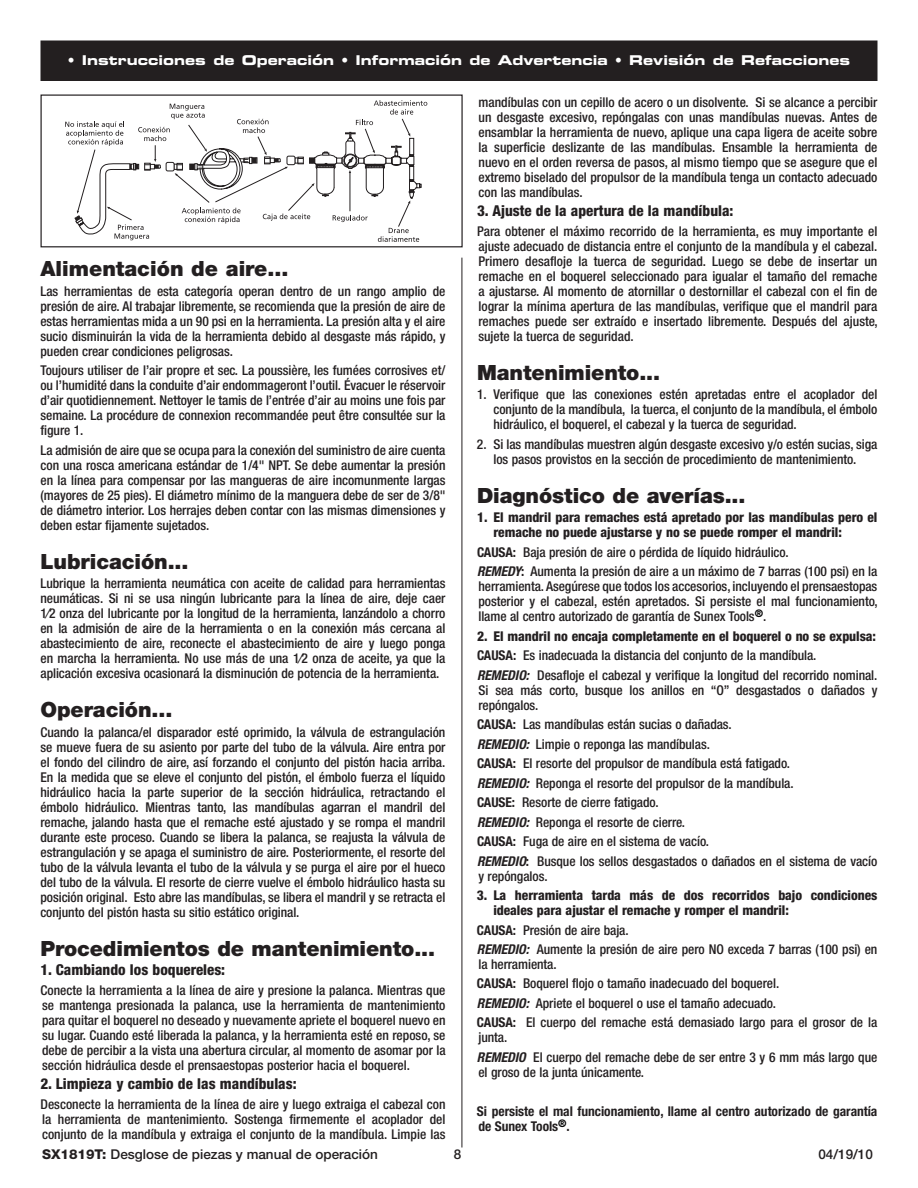
<style>
.page{position:relative;width:918px;height:1188px;background:#fff}
.page>*{position:absolute;margin:0;border:0;box-sizing:border-box;transform-origin:0 0}
.t1{font:900 21px "Helvetica Neue LT Std";letter-spacing:-.005em;color:#231f20}
.t2{font:800 condensed 15px "Helvetica Neue LT Std";color:#231f20}
.t3{font:500 condensed 13.5px/15px "Helvetica Neue LT Std";letter-spacing:-.005em;color:#231f20;text-align:justify}
.t4{font:800 condensed 13.5px/15px "Helvetica Neue LT Std";letter-spacing:-.005em;color:#231f20}
.t5{font:700 condensed 13.5px/15px "Helvetica Neue LT Std";letter-spacing:-.005em;color:#231f20}
.t6{font:13.5px "Eurostile LT Std Bold Ex 2";color:#fff}
.t7{font:500 13.5px "Helvetica Neue LT Std";color:#231f20}
.s1{font-weight:700}
.s2{font-weight:700;font-style:italic}
.s3{font-weight:800}
</style>
<div class="page">
<div style="left:40px;top:95px;width:423px;height:152px;border:1px solid #231f20"></div>
<hr style="left:462px;top:258px;width:1px;height:890px;background:#231f20">
<div style="left:41px;top:41px;width:836px;height:39px;background:#231f20"></div>
<div style="left:40px;top:40px;width:838px;height:41px;border:2px solid #231f20"></div>
<svg style="left:65px;top:100px;width:362px;height:142px"></svg>
<p class="t6" style="left:68px;top:51px;width:784px">• Instrucciones de Operación • Información de Advertencia • Revisión de Refacciones</p>
<h1 class="t1" style="left:40px;top:256px;width:250px">Alimentación de aire...</h1>
<p class="t3" style="left:40px;top:283px;width:407px">Las herramientas de esta categoría operan dentro de un rango amplio de presión de aire. Al trabajar libremente, se recomienda que la presión de aire de estas herramientas mida a un 90 psi en la herramienta. La presión alta y el aire sucio disminuirán la vida de la herramienta debido al desgaste más rápido, y pueden crear condiciones peligrosas.</p>
<p class="t3" style="left:40px;top:363px;width:407px">Toujours utiliser de l’air propre et sec. La poussière, les fumées corrosives et/ ou l’humidité dans la conduite d’air endommageront l’outil. Évacuer le réservoir d’air quotidiennement. Nettoyer le tamis de l’entrée d’air au moins une fois par semaine. La procédure de connexion recommandée peut être consultée sur la figure 1.</p>
<p class="t3" style="left:40px;top:442px;width:407px">La admisión de aire que se ocupa para la conexión del suministro de aire cuenta con una rosca americana estándar de 1/4" NPT. Se debe aumentar la presión en la línea para compensar por las mangueras de aire incomunmente largas (mayores de 25 pies). El diámetro mínimo de la manguera debe de ser de 3/8" de diámetro interior. Los herrajes deben contar con las mismas dimensiones y deben estar fijamente sujetados.</p>
<h1 class="t1" style="left:40px;top:549px;width:150px">Lubricación...</h1>
<p class="t3" style="left:40px;top:576px;width:407px">Lubrique la herramienta neumática con aceite de calidad para herramientas neumáticas. Si ni se usa ningún lubricante para la línea de aire, deje caer 1⁄2 onza del lubricante por la longitud de la herramienta, lanzándolo a chorro en la admisión de aire de la herramienta o en la conexión más cercana al abastecimiento de aire, reconecte el abastecimiento de aire y luego ponga en marcha la herramienta. No use más de una 1⁄2 onza de aceite, ya que la aplicación excesiva ocasionará la disminución de potencia de la herramienta.</p>
<h1 class="t1" style="left:40px;top:697px;width:133px">Operación...</h1>
<p class="t3" style="left:40px;top:724px;width:407px">Cuando la palanca/el disparador esté oprimido, la válvula de estrangulación se mueve fuera de su asiento por parte del tubo de la válvula. Aire entra por el fondo del cilindro de aire, así forzando el conjunto del pistón hacia arriba.<br>En la medida que se eleve el conjunto del pistón, el émbolo fuerza el líquido hidráulico hacia la parte superior de la sección hidráulica, retractando el émbolo hidráulico. Mientras tanto, las mandíbulas agarran el mandril del remache, jalando hasta que el remache esté ajustado y se rompa el mandril durante este proceso. Cuando se libera la palanca, se reajusta la válvula de estrangulación y se apaga el suministro de aire. Posteriormente, el resorte del tubo de la válvula levanta el tubo de la válvula y se purga el aire por el hueco del tubo de la válvula. El resorte de cierre vuelve el émbolo hidráulico hasta su posición original. Esto abre las mandíbulas, se libera el mandril y se retracta el conjunto del pistón hasta su sitio estático original.</p>
<h1 class="t1" style="left:40px;top:936px;width:396px">Procedimientos de mantenimiento...</h1>
<p class="t2" style="left:40px;top:961px;width:186px">1. Cambiando los boquereles:</p>
<p class="t3" style="left:40px;top:982px;width:407px">Conecte la herramienta a la línea de aire y presione la palanca. Mientras que se mantenga presionada la palanca, use la herramienta de mantenimiento para quitar el boquerel no deseado y nuevamente apriete el boquerel nuevo en su lugar. Cuando esté liberada la palanca, y la herramienta esté en reposo, se debe de percibir a la vista una abertura circular, al momento de asomar por la sección hidráulica desde el prensaestopas posterior hacia el boquerel.</p>
<p class="t2" style="left:40px;top:1075px;width:258px">2. Limpieza y cambio de las mandíbulas:</p>
<p class="t3" style="left:40px;top:1096px;width:407px">Desconecte la herramienta de la línea de aire y luego extraiga el cabezal con la herramienta de mantenimiento. Sostenga firmemente el acoplador del conjunto de la mandíbula y extraiga el conjunto de la mandíbula. Limpie las</p>
<p class="t3" style="left:479px;top:94px;width:401px">mandíbulas con un cepillo de acero o un disolvente. Si se alcance a percibir un desgaste excesivo, repóngalas con unas mandíbulas nuevas. Antes de ensamblar la herramienta de nuevo, aplique una capa ligera de aceite sobre la superficie deslizante de las mandíbulas. Ensamble la herramienta de nuevo en el orden reversa de pasos, al mismo tiempo que se asegure que el extremo biselado del propulsor de la mandíbula tenga un contacto adecuado con las mandíbulas.</p>
<p class="t2" style="left:477px;top:201px;width:258px">3. Ajuste de la apertura de la mandíbula:</p>
<p class="t3" style="left:477px;top:223px;width:402px">Para obtener el máximo recorrido de la herramienta, es muy importante el ajuste adecuado de distancia entre el conjunto de la mandíbula y el cabezal.<br>Primero desafloje la tuerca de seguridad. Luego se debe de insertar un remache en el boquerel seleccionado para igualar el tamaño del remache a ajustarse. Al momento de atornillar o destornillar el cabezal con el fin de lograr la mínima apertura de las mandíbulas, verifique que el mandril para remaches puede ser extraído e insertado libremente. Después del ajuste, sujete la tuerca de seguridad.</p>
<h1 class="t1" style="left:477px;top:360px;width:185px">Mantenimiento...</h1>
<p class="t3" style="left:493px;top:387px;width:385px;text-indent:-16px">1. Verifique que las conexiones estén apretadas entre el acoplador del conjunto de la mandíbula, la tuerca, el conjunto de la mandíbula, el émbolo hidráulico, el boquerel, el cabezal y la tuerca de seguridad.</p>
<p class="t3" style="left:477px;top:436px;width:402px;text-align:center">2. Si las mandíbulas muestren algún desgaste excesivo y/o estén sucias, siga los pasos provistos en la sección de procedimiento de mantenimiento.</p>
<h1 class="t1" style="left:477px;top:483px;width:270px">Diagnóstico de averías...</h1>
<p class="t4" style="left:494px;top:510px;width:385px;text-indent:-16px">1. El mandril para remaches está apretado por las mandíbulas pero el remache no puede ajustarse y no se puede romper el mandril:</p>
<p class="t3" style="left:477px;top:542px;width:402px;line-height:19.5px"><span class="s1">CAUSA:</span> Baja presión de aire o pérdida de líquido hidráulico.<br><span class="s2">REMEDY</span><span class="s1">:</span> Aumenta la presión de aire a un máximo de 7 barras (100 psi) en la</p>
<p class="t3" style="left:478px;top:579px;width:401px">herramienta. Asegúrese que todos los accesorios, incluyendo el prensaestopas posterior y el cabezal, estén apretados. Si persiste el mal funcionamiento, llame al centro autorizado de garantía de Sunex Tools<sup>®</sup>.</p>
<p class="t3" style="left:477px;top:626px;width:402px;line-height:19.5px;text-align:left"><span class="s3">2. El mandril no encaja completamente en el boquerel o no se expulsa:<br></span><span class="s1">CAUSA:</span> Es inadecuada la distancia del conjunto de la mandíbula.<br><span class="s2">REMEDIO:</span> Desafloje el cabezal y verifique la longitud del recorrido nominal.</p>
<p class="t3" style="left:479px;top:682px;width:400px">Si sea más corto, busque los anillos en “O” desgastados o dañados y repóngalos.</p>
<p class="t3" style="left:477px;top:714px;width:402px;line-height:19.5px;text-align:left"><span class="s1">CAUSA:</span> Las mandíbulas están sucias o dañadas.<br><span class="s2">REMEDIO:</span> Limpie o reponga las mandíbulas.<br><span class="s1">CAUSA:</span> El resorte del propulsor de mandíbula está fatigado.<br><span class="s2">REMEDIO:</span> Reponga el resorte del propulsor de la mandíbula.<br><span class="s1">CAUSE:</span> Resorte de cierre fatigado.<br><span class="s2">REMEDIO:</span> Reponga el resorte de cierre.<br><span class="s1">CAUSA:</span> Fuga de aire en el sistema de vacío.<br><span class="s2">REMEDIO</span><span class="s1">:</span> Busque los sellos desgastados o dañados en el sistema de vacío</p>
<p class="t3" style="left:478px;top:868px;width:71px">y repóngalos.</p>
<p class="t4" style="left:493px;top:887px;width:385px;text-indent:-16px">3. La herramienta tarda más de dos recorridos bajo condiciones ideales para ajustar el remache y romper el mandril:</p>
<p class="t3" style="left:477px;top:920px;width:402px;line-height:19.5px"><span class="s1">CAUSA:</span> Presión de aire baja.<br><span class="s2">REMEDIO:</span> Aumente la presión de aire pero NO exceda 7 barras (100 psi) en</p>
<p class="t3" style="left:477px;top:954px;width:402px;line-height:19.5px;text-align:left">la herramienta.<br><span class="s1">CAUSA:</span> Boquerel flojo o tamaño inadecuado del boquerel.<br><span class="s2">REMEDIO:</span> Apriete el boquerel o use el tamaño adecuado.<br><span class="s1">CAUSA:</span> El cuerpo del remache está demasiado largo para el grosor de la</p>
<p class="t3" style="left:477px;top:1028px;width:402px;line-height:19.5px">junta.<br><span class="s2">REMEDIO</span> El cuerpo del remache debe de ser entre 3 y 6 mm más largo que</p>
<p class="t3" style="left:478px;top:1065px;width:167px">el groso de la junta únicamente.</p>
<p class="t5" style="left:477px;top:1104px;width:402px">Si persiste el mal funcionamiento, llame al centro autorizado de garantía de Sunex Tools<sup>®</sup>.</p>
<p class="t7" style="left:42px;top:1147px;width:338px"><span class="s3">SX1819T:</span> Desglose de piezas y manual de operación</p>
<p class="t7" style="left:454px;top:1147px;width:9px">8</p>
<p class="t7" style="left:818px;top:1147px;width:56px">04/19/10</p>
</div>
